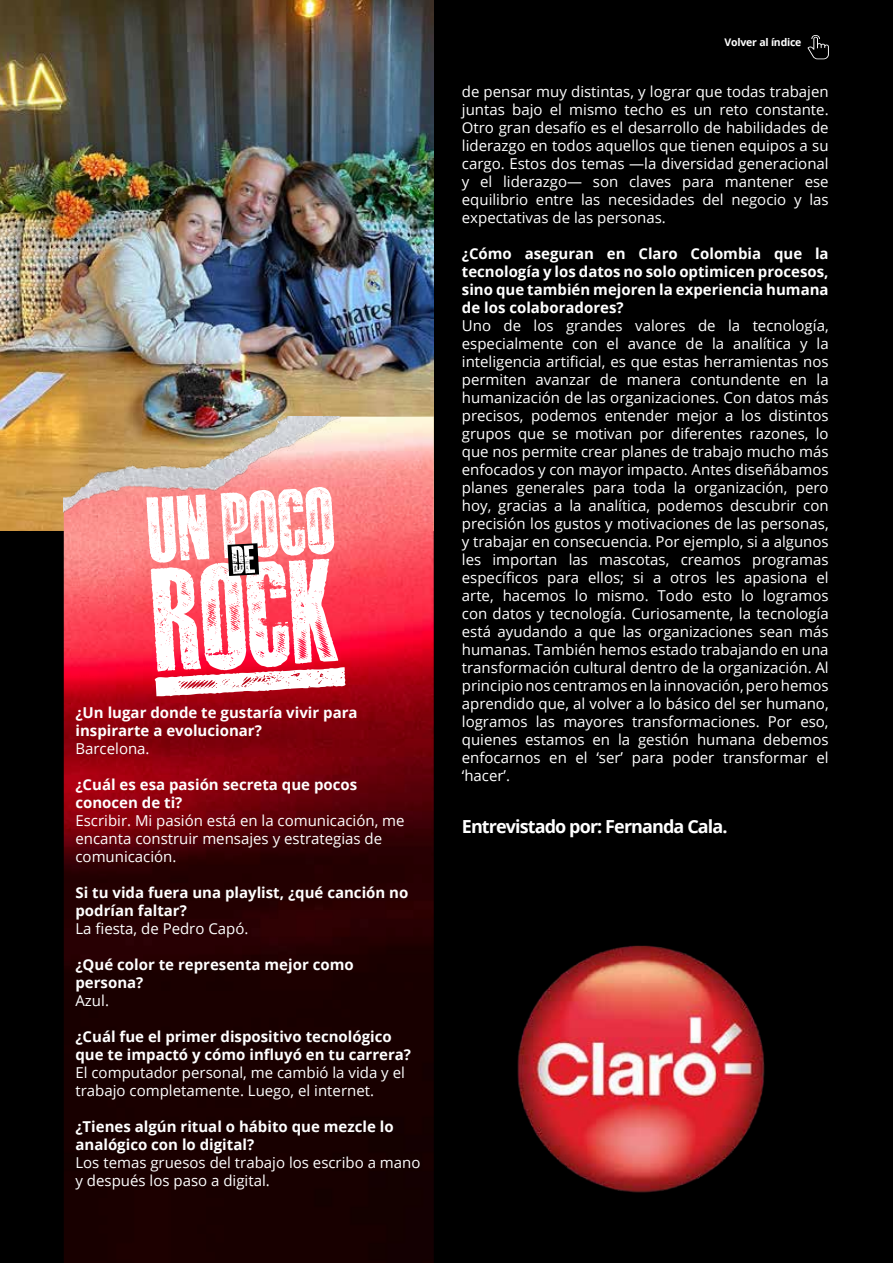
<style>
.page{position:relative;width:893px;height:1263px;background:#000}
.page>*{position:absolute;margin:0;border:0;box-sizing:border-box;transform-origin:0 0}
.t1{font:700 18px "Open Sans";letter-spacing:-.05em;color:#fff}
.t2{font:15px/18px "Open Sans";color:#fff}
.t3{font:700 15px/18px "Open Sans";color:#fff}
.t4{font:700 10.5px "Open Sans";letter-spacing:-.02em;color:#fff}
</style>
<div class="page">
<img style="left:0;top:0;width:434px;height:530px">
<img style="left:517px;top:945px;width:248px;height:248px">
<img style="left:64px;top:417px;width:370px;height:846px">
<img style="left:64px;top:417px;width:293px;height:113px">
<svg style="left:146px;top:487px;width:199px;height:209px"></svg>
<svg style="left:807px;top:35px;width:22px;height:24px"></svg>
<p class="t3" style="left:75px;top:703px;width:284px">¿Un lugar donde te gustaría vivir para inspirarte a evolucionar?</p>
<p class="t2" style="left:75px;top:739px;width:76px">Barcelona.</p>
<p class="t3" style="left:75px;top:775px;width:283px">¿Cuál es esa pasión secreta que pocos conocen de ti?</p>
<p class="t2" style="left:75px;top:811px;width:331px">Escribir. Mi pasión está en la comunicación, me encanta construir mensajes y estrategias de comunicación.</p>
<p class="t3" style="left:75px;top:883px;width:334px">Si tu vida fuera una playlist, ¿qué canción no podrían faltar?</p>
<p class="t2" style="left:75px;top:919px;width:174px">La fiesta, de Pedro Capó.</p>
<p class="t3" style="left:75px;top:955px;width:280px">¿Qué color te representa mejor como persona?</p>
<p class="t2" style="left:75px;top:991px;width:35px">Azul.</p>
<p class="t3" style="left:75px;top:1027px;width:337px">¿Cuál fue el primer dispositivo tecnológico que te impactó y cómo influyó en tu carrera?</p>
<p class="t2" style="left:75px;top:1063px;width:331px">El computador personal, me cambió la vida y el trabajo completamente. Luego, el internet.</p>
<p class="t3" style="left:75px;top:1117px;width:320px">¿Tienes algún ritual o hábito que mezcle lo analógico con lo digital?</p>
<p class="t2" style="left:75px;top:1153px;width:347px">Los temas gruesos del trabajo los escribo a mano y después los paso a digital.</p>
<p class="t4" style="left:725px;top:35px;width:78px">Volver al índice</p>
<p class="t2" style="left:462px;top:82px;width:368px;text-align:justify">de pensar muy distintas, y lograr que todas trabajen juntas bajo el mismo techo es un reto constante.<br>Otro gran desafío es el desarrollo de habilidades de liderazgo en todos aquellos que tienen equipos a su cargo. Estos dos temas —la diversidad generacional y el liderazgo— son claves para mantener ese equilibrio entre las necesidades del negocio y las expectativas de las personas.</p>
<p class="t3" style="left:462px;top:244px;width:368px;text-align:justify">¿Cómo aseguran en Claro Colombia que la tecnología y los datos no solo optimicen procesos, sino que también mejoren la experiencia humana de los colaboradores?</p>
<p class="t2" style="left:462px;top:316px;width:368px;text-align:justify">Uno de los grandes valores de la tecnología, especialmente con el avance de la analítica y la inteligencia artificial, es que estas herramientas nos permiten avanzar de manera contundente en la humanización de las organizaciones. Con datos más precisos, podemos entender mejor a los distintos grupos que se motivan por diferentes razones, lo que nos permite crear planes de trabajo mucho más enfocados y con mayor impacto. Antes diseñábamos planes generales para toda la organización, pero hoy, gracias a la analítica, podemos descubrir con precisión los gustos y motivaciones de las personas, y trabajar en consecuencia. Por ejemplo, si a algunos les importan las mascotas, creamos programas específicos para ellos; si a otros les apasiona el arte, hacemos lo mismo. Todo esto lo logramos con datos y tecnología. Curiosamente, la tecnología está ayudando a que las organizaciones sean más humanas. También hemos estado trabajando en una transformación cultural dentro de la organización. Al principio nos centramos en la innovación, pero hemos aprendido que, al volver a lo básico del ser humano, logramos las mayores transformaciones. Por eso, quienes estamos en la gestión humana debemos enfocarnos en el ‘ser’ para poder transformar el ‘hacer’.</p>
<p class="t1" style="left:462px;top:813px;width:267px">Entrevistado por: Fernanda Cala.</p>
</div>
